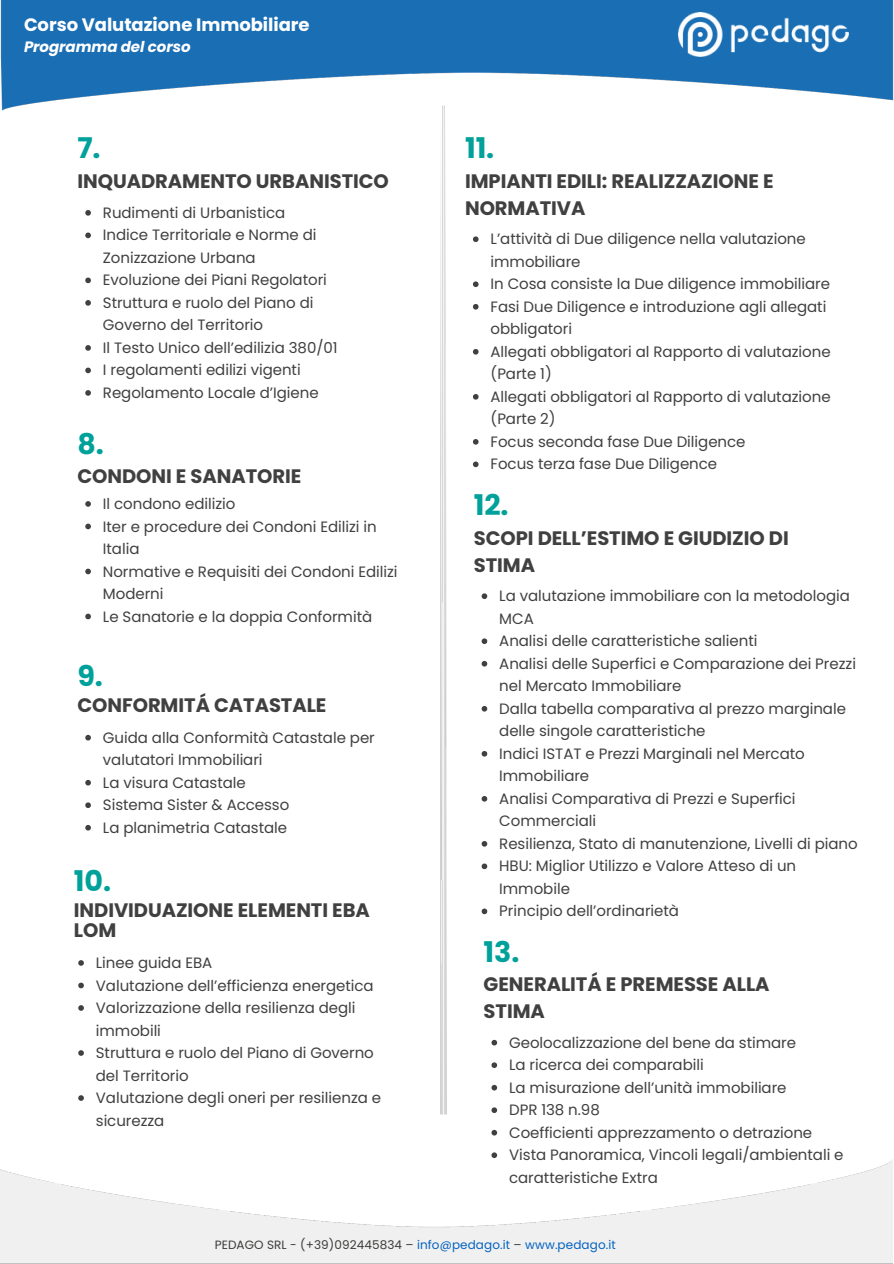
<style>
.page{position:relative;width:894px;height:1264px;background:#fff}
.page>*{position:absolute;margin:0;border:0;box-sizing:border-box;transform-origin:0 0}
.t1{font:700 28.5px "Poppins";letter-spacing:-.005em;color:#00a19a}
.t2{font:700 19.5px/27px "Poppins";letter-spacing:-.005em;color:#404040}
.t3{font:700 18px "Poppins";letter-spacing:-.005em;color:#fff}
.t4{font:15px/22.5px "Poppins";letter-spacing:-.005em;color:#404040}
.t5{font:italic 700 15px "Poppins";letter-spacing:-.005em;color:#fff}
.t6{font:12px "Poppins";letter-spacing:.01em;color:#0563c1}
.s1{color:#3c3c3b}
</style>
<div class="page">
<img style="left:0;top:1164px;width:886px;height:98px">
<img style="left:0;top:0;width:893px;height:110px">
<img style="left:678px;top:13px;width:170px;height:43px">
<img style="left:433px;top:99px;width:20px;height:1016px">
<svg style="left:85px;top:210px;width:6px;height:6px"></svg>
<svg style="left:85px;top:232px;width:6px;height:6px"></svg>
<svg style="left:85px;top:277px;width:6px;height:6px"></svg>
<svg style="left:85px;top:300px;width:6px;height:6px"></svg>
<svg style="left:85px;top:345px;width:6px;height:6px"></svg>
<svg style="left:85px;top:367px;width:6px;height:6px"></svg>
<svg style="left:85px;top:390px;width:6px;height:6px"></svg>
<svg style="left:85px;top:501px;width:6px;height:6px"></svg>
<svg style="left:85px;top:523px;width:6px;height:6px"></svg>
<svg style="left:85px;top:568px;width:6px;height:6px"></svg>
<svg style="left:85px;top:613px;width:6px;height:6px"></svg>
<svg style="left:85px;top:735px;width:6px;height:5px"></svg>
<svg style="left:85px;top:780px;width:6px;height:5px"></svg>
<svg style="left:85px;top:802px;width:6px;height:6px"></svg>
<svg style="left:85px;top:825px;width:6px;height:5px"></svg>
<svg style="left:473px;top:236px;width:5px;height:6px"></svg>
<svg style="left:473px;top:281px;width:5px;height:6px"></svg>
<svg style="left:473px;top:304px;width:5px;height:5px"></svg>
<svg style="left:473px;top:349px;width:5px;height:5px"></svg>
<svg style="left:473px;top:394px;width:5px;height:5px"></svg>
<svg style="left:473px;top:439px;width:5px;height:5px"></svg>
<svg style="left:473px;top:461px;width:5px;height:6px"></svg>
<svg style="left:481px;top:593px;width:6px;height:6px"></svg>
<svg style="left:481px;top:638px;width:6px;height:6px"></svg>
<svg style="left:481px;top:661px;width:6px;height:5px"></svg>
<svg style="left:481px;top:706px;width:6px;height:5px"></svg>
<svg style="left:481px;top:751px;width:6px;height:5px"></svg>
<svg style="left:481px;top:796px;width:6px;height:5px"></svg>
<svg style="left:481px;top:841px;width:6px;height:5px"></svg>
<svg style="left:481px;top:863px;width:6px;height:6px"></svg>
<svg style="left:481px;top:908px;width:6px;height:6px"></svg>
<svg style="left:491px;top:1039px;width:6px;height:6px"></svg>
<svg style="left:491px;top:1062px;width:6px;height:5px"></svg>
<svg style="left:491px;top:1084px;width:6px;height:6px"></svg>
<svg style="left:491px;top:1107px;width:6px;height:5px"></svg>
<svg style="left:491px;top:1129px;width:6px;height:6px"></svg>
<svg style="left:491px;top:1152px;width:6px;height:5px"></svg>
<svg style="left:78px;top:960px;width:6px;height:5px"></svg>
<svg style="left:78px;top:982px;width:6px;height:6px"></svg>
<svg style="left:78px;top:1005px;width:6px;height:5px"></svg>
<svg style="left:78px;top:1050px;width:6px;height:5px"></svg>
<svg style="left:78px;top:1095px;width:6px;height:5px"></svg>
<p class="t3" style="left:24px;top:12px;width:287px">Corso Valutazione Immobiliare</p>
<p class="t5" style="left:24px;top:37px;width:168px">Programma del corso</p>
<p class="t1" style="left:77px;top:128px;width:25px">7.</p>
<p class="t2" style="left:77px;top:167px;width:313px">INQUADRAMENTO URBANISTICO</p>
<p class="t4" style="left:103px;top:201px;width:184px">Rudimenti di Urbanistica</p>
<p class="t4" style="left:103px;top:224px;width:215px">Indice Territoriale e Norme di<br>Zonizzazione Urbana</p>
<p class="t4" style="left:103px;top:269px;width:225px">Evoluzione dei Piani Regolatori</p>
<p class="t4" style="left:103px;top:291px;width:212px">Struttura e ruolo del Piano di<br>Governo del Territorio</p>
<p class="t4" style="left:103px;top:336px;width:236px">Il Testo Unico dell’edilizia 380/01</p>
<p class="t4" style="left:103px;top:359px;width:199px">I regolamenti edilizi vigenti</p>
<p class="t4" style="left:103px;top:381px;width:217px">Regolamento Locale d’Igiene</p>
<h1 class="t1" style="left:77px;top:424px;width:28px">8.</h1>
<h1 class="t2" style="left:77px;top:463px;width:225px">CONDONI E SANATORIE</h1>
<p class="t4" style="left:103px;top:492px;width:134px">Il condono edilizio</p>
<p class="t4" style="left:103px;top:515px;width:275px">Iter e procedure dei Condoni Edilizi in<br>Italia</p>
<p class="t4" style="left:103px;top:560px;width:296px">Normative e Requisiti dei Condoni Edilizi<br>Moderni</p>
<p class="t4" style="left:103px;top:605px;width:271px">Le Sanatorie e la doppia Conformità</p>
<p class="t1" style="left:77px;top:656px;width:27px">9.</p>
<p class="t2" style="left:77px;top:691px;width:250px">CONFORMITÁ CATASTALE</p>
<p class="t4" style="left:103px;top:726px;width:273px">Guida alla Conformità Catastale per valutatori Immobiliari</p>
<h1 class="t4" style="left:103px;top:771px;width:144px">La visura Catastale</h1>
<h1 class="t4" style="left:103px;top:793px;width:188px">Sistema Sister &amp; Accesso</h1>
<p class="t4" style="left:103px;top:816px;width:186px">La planimetria Catastale</p>
<p class="t1" style="left:74px;top:861px;width:39px">10.</p>
<p class="t2" style="left:74px;top:900px;width:297px;line-height:20.2px">INDIVIDUAZIONE ELEMENTI EBA<br>LOM</p>
<p class="t4" style="left:96px;top:951px;width:118px">Linee guida EBA</p>
<p class="t4" style="left:96px;top:974px;width:279px">Valutazione dell’efficienza energetica</p>
<p class="t4" style="left:96px;top:996px;width:261px">Valorizzazione della resilienza degli immobili</p>
<p class="t4" style="left:96px;top:1041px;width:279px">Struttura e ruolo del Piano di Governo del Territorio</p>
<p class="t4" style="left:96px;top:1086px;width:287px">Valutazione degli oneri per resilienza e sicurezza</p>
<p class="t1" style="left:465px;top:128px;width:31px">11.</p>
<p class="t2" style="left:465px;top:167px;width:310px">IMPIANTI EDILI: REALIZZAZIONE E<br>NORMATIVA</p>
<p class="t4" style="left:490px;top:228px;width:317px">L’attività di Due diligence nella valutazione immobiliare</p>
<p class="t4" style="left:490px;top:273px;width:341px">In Cosa consiste la Due diligence immobiliare</p>
<p class="t4" style="left:490px;top:295px;width:337px">Fasi Due Diligence e introduzione agli allegati obbligatori</p>
<p class="t4" style="left:490px;top:340px;width:341px">Allegati obbligatori al Rapporto di valutazione (Parte 1)</p>
<p class="t4" style="left:490px;top:385px;width:341px">Allegati obbligatori al Rapporto di valutazione (Parte 2)</p>
<p class="t4" style="left:490px;top:430px;width:256px">Focus seconda fase Due Diligence</p>
<p class="t4" style="left:490px;top:453px;width:228px">Focus terza fase Due Diligence</p>
<h1 class="t1" style="left:473px;top:485px;width:36px">12.</h1>
<h1 class="t2" style="left:473px;top:524px;width:316px">SCOPI DELL’ESTIMO E GIUDIZIO DI<br>STIMA</h1>
<p class="t4" style="left:499px;top:584px;width:352px">La valutazione immobiliare con la metodologia<br>MCA</p>
<p class="t4" style="left:499px;top:629px;width:259px">Analisi delle caratteristiche salienti</p>
<p class="t4" style="left:499px;top:652px;width:358px">Analisi delle Superfici e Comparazione dei Prezzi nel Mercato Immobiliare</p>
<h1 class="t4" style="left:499px;top:697px;width:348px">Dalla tabella comparativa al prezzo marginale delle singole caratteristiche</h1>
<p class="t4" style="left:499px;top:742px;width:307px">Indici ISTAT e Prezzi Marginali nel Mercato<br>Immobiliare</p>
<p class="t4" style="left:499px;top:787px;width:298px">Analisi Comparativa di Prezzi e Superfici<br>Commerciali</p>
<p class="t4" style="left:499px;top:832px;width:360px">Resilienza, Stato di manutenzione, Livelli di piano</p>
<p class="t4" style="left:499px;top:854px;width:298px">HBU: Miglior Utilizzo e Valore Atteso di un<br>Immobile</p>
<h1 class="t4" style="left:499px;top:899px;width:181px">Principio dell’ordinarietà</h1>
<p class="t1" style="left:483px;top:932px;width:37px">13.</p>
<p class="t2" style="left:483px;top:970px;width:287px">GENERALITÁ E PREMESSE ALLA<br>STIMA</p>
<p class="t4" style="left:509px;top:1031px;width:288px">Geolocalizzazione del bene da stimare</p>
<p class="t4" style="left:509px;top:1053px;width:196px">La ricerca dei comparabili</p>
<p class="t4" style="left:509px;top:1076px;width:279px">La misurazione dell’unità immobiliare</p>
<p class="t4" style="left:509px;top:1098px;width:92px">DPR 138 n.98</p>
<p class="t4" style="left:509px;top:1121px;width:304px">Coefficienti apprezzamento o detrazione</p>
<p class="t4" style="left:509px;top:1143px;width:336px">Vista Panoramica, Vincoli legali/ambientali e caratteristiche Extra</p>
<h1 class="t6" style="left:215px;top:1236px;width:402px"><span class="s1">PEDAGO SRL - (+39)092445834 –</span> info@pedago.it <span class="s1">–</span> www.pedago.it</h1>
</div>
